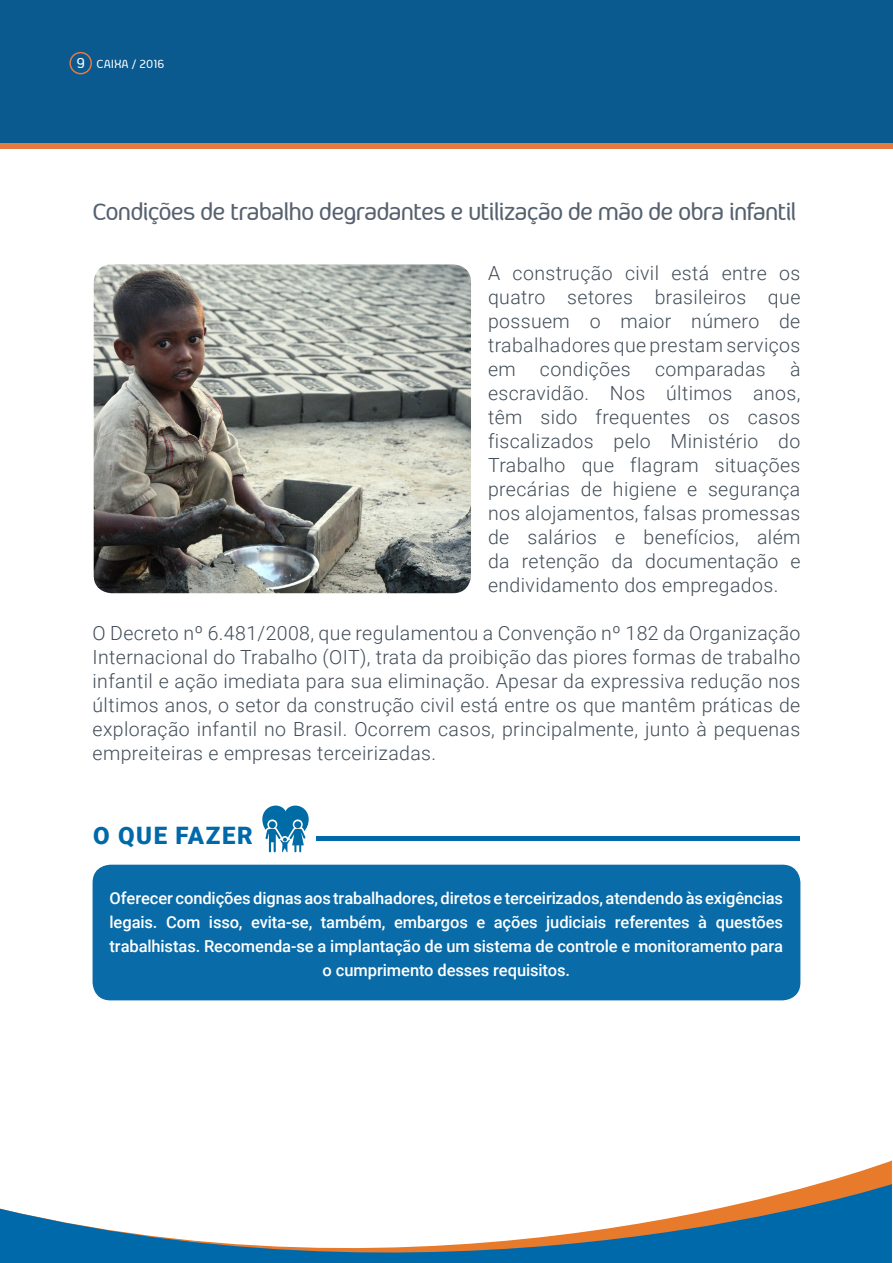
<style>
.page{position:relative;width:893px;height:1263px;background:#fff}
.page>*{position:absolute;margin:0;border:0;box-sizing:border-box;transform-origin:0 0}
.t1{font:500 27px "Aeroportal";letter-spacing:-.04em;color:#55616e}
.t2{font:900 24px "Roboto";letter-spacing:.065em;color:#0069aa}
.t3{font:300 19.5px/24px "Roboto";letter-spacing:.02em;color:#424d58;text-align:justify}
.t4{font:500 16.5px/24px "Roboto";letter-spacing:-.005em;color:#fff;text-align:center}
.t5{font:500 13.5px "Aeroportal";color:#fff}
.s1{font-size:16.5px}
</style>
<div class="page">
<svg style="left:0;top:142px;width:893px;height:7px;background:#c47549"></svg>
<div style="left:0;top:0;width:893px;height:142px;background:#0a5a90"></div>
<svg style="left:817px;top:1160px;width:75px;height:24px"></svg>
<svg style="left:0;top:1184px;width:892px;height:79px"></svg>
<div style="left:69px;top:52px;width:23px;height:22px;border:2px solid #e37a46;border-radius:50%"></div>
<div style="left:93px;top:865px;width:707px;height:135px;background:#096ba8;border-radius:18px"></div>
<hr style="left:316px;top:837px;width:484px;height:4px;background:#0069aa">
<img style="left:94px;top:264px;width:377px;height:329px">
<svg style="left:262px;top:805px;width:47px;height:47px"></svg>
<p class="t5" style="left:76px;top:57px;width:90px"><span class="s1">9</span> CAIXA / 2016</p>
<h1 class="t1" style="left:93px;top:198px;width:706px">Condições de trabalho degradantes e utilização de mão de obra infantil</h1>
<p class="t3" style="left:488px;top:261px;width:314px">A construção civil está entre os quatro setores brasileiros que possuem o maior número de trabalhadores que prestam serviços em condições comparadas à escravidão. Nos últimos anos, têm sido frequentes os casos fiscalizados pelo Ministério do Trabalho que flagram situações precárias de higiene e segurança nos alojamentos, falsas promessas de salários e benefícios, além da retenção da documentação e endividamento dos empregados.</p>
<p class="t3" style="left:93px;top:621px;width:709px">O Decreto nº 6.481/2008, que regulamentou a Convenção nº 182 da Organização Internacional do Trabalho (OIT), trata da proibição das piores formas de trabalho infantil e ação imediata para sua eliminação. Apesar da expressiva redução nos últimos anos, o setor da construção civil está entre os que mantêm práticas de exploração infantil no Brasil. Ocorrem casos, principalmente, junto à pequenas empreiteiras e empresas terceirizadas.</p>
<p class="t2" style="left:93px;top:819px;width:161px">O QUE FAZER</p>
<p class="t4" style="left:110px;top:886px;width:675px">Oferecer condições dignas aos trabalhadores, diretos e terceirizados, atendendo às exigências legais. Com isso, evita-se, também, embargos e ações judiciais referentes à questões trabalhistas. Recomenda-se a implantação de um sistema de controle e monitoramento para o cumprimento desses requisitos.</p>
</div>
